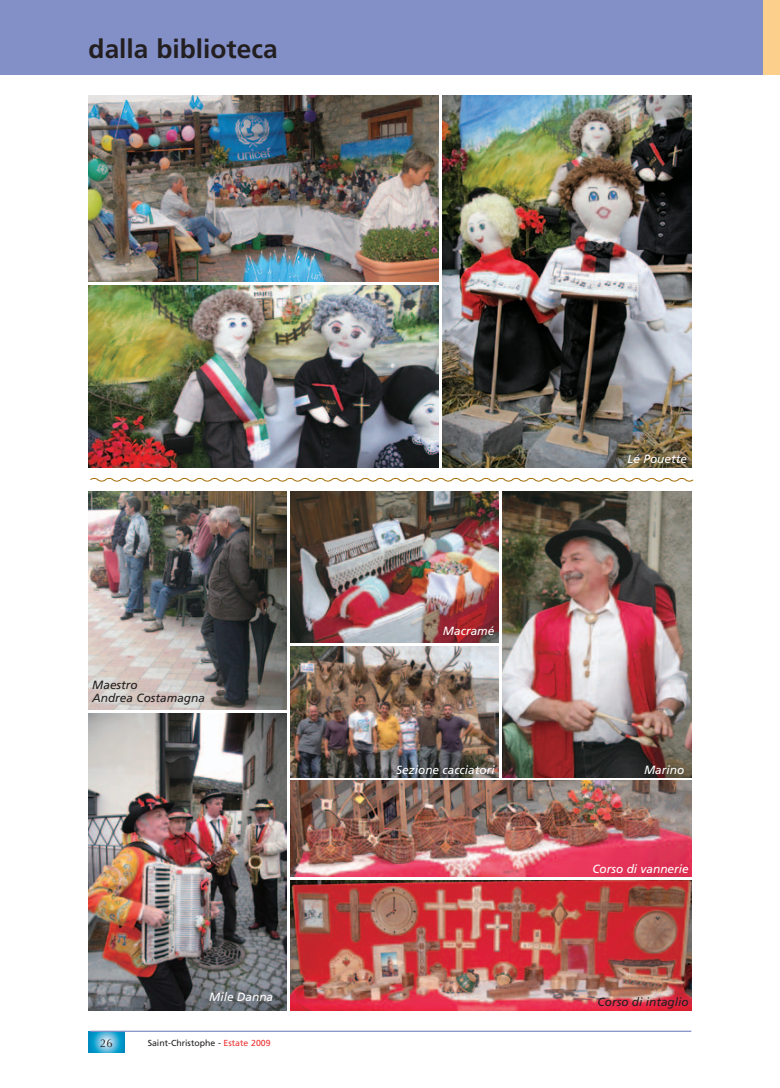
<style>
.page{position:relative;width:780px;height:1088px;background:#fff}
.page>*{position:absolute;margin:0;border:0;box-sizing:border-box;transform-origin:0 0}
.t1{font:700 26.25px "Frutiger";color:#231f20}
.t2{font:italic 11.88px "Frutiger";color:#fff}
.t3{font:italic 11.88px/12.5px "Frutiger";color:#231f20}
.t4{font:11.25px "Optima";color:#231f20}
.t5{font:8.75px "Frutiger";color:#231f20}
.s1{color:#ee3131}
</style>
<div class="page">
<svg style="left:89px;top:1031px;width:35px;height:21px"></svg>
<hr style="left:90px;top:1030px;width:601px;height:2px;background:#838fc7">
<div style="left:762px;top:0;width:18px;height:74px;background:#fdcf8c"></div>
<img style="left:290px;top:880px;width:401px;height:130px">
<img style="left:290px;top:780px;width:401px;height:97px">
<img style="left:89px;top:96px;width:349px;height:186px">
<img style="left:442px;top:96px;width:249px;height:372px">
<img style="left:89px;top:285px;width:349px;height:183px">
<img style="left:89px;top:713px;width:197px;height:297px">
<img style="left:502px;top:492px;width:189px;height:285px">
<img style="left:89px;top:492px;width:197px;height:217px">
<img style="left:290px;top:492px;width:208px;height:151px">
<img style="left:290px;top:646px;width:208px;height:131px">
<svg style="left:90px;top:477px;width:604px;height:5px"></svg>
<div style="left:0;top:0;width:762px;height:74px;background:#838fc7"></div>
<h1 class="t1" style="left:89px;top:34px;width:190px">dalla biblioteca</h1>
<p class="t3" style="left:92px;top:679px;width:114px">Maestro<br>Andrea Costamagna</p>
<p class="t2" style="left:209px;top:989px;width:66px">Mile Danna</p>
<p class="t4" style="left:100px;top:1037px;width:14px">26</p>
<p class="t5" style="left:148px;top:1037px;width:124px">Saint-Christophe - <span class="s1">Estate 2009</span></p>
<p class="t2" style="left:443px;top:624px;width:53px">Macramé</p>
<p class="t2" style="left:627px;top:452px;width:61px">Lé Pouette</p>
<p class="t2" style="left:396px;top:762px;width:100px">Sezione cacciatori</p>
<p class="t2" style="left:644px;top:762px;width:42px">Marino</p>
<p class="t2" style="left:592px;top:862px;width:98px">Corso di vannerie</p>
<p class="t3" style="left:597px;top:996px;width:93px">Corso di intaglio</p>
</div>
